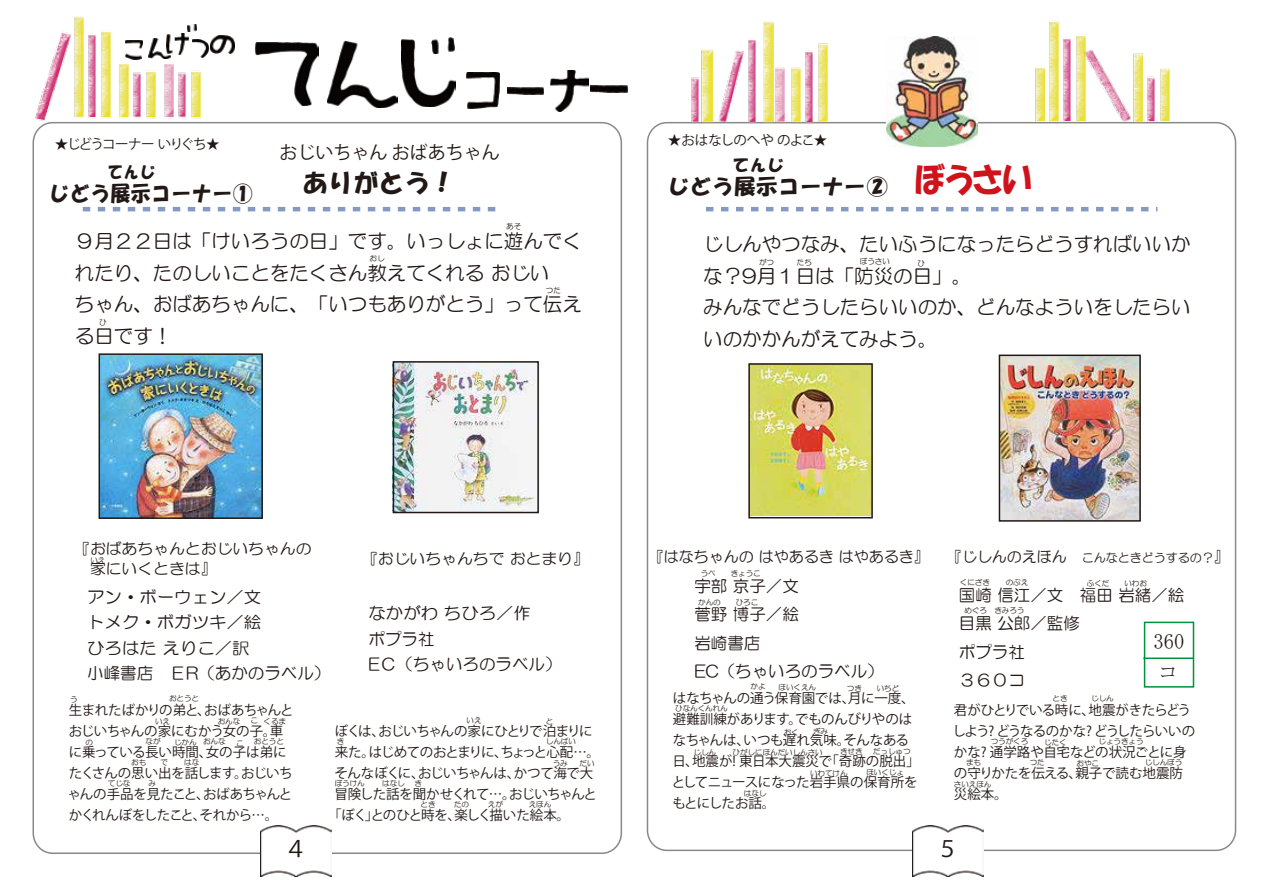
<style>
.page{position:relative;width:1263px;height:893px;background:#fff}
.page>*{position:absolute;margin:0;border:0;box-sizing:border-box;transform-origin:0 0}
.t1{font:34.5px "HGP Soei Kakupoptai";color:#d0121b;scale:.93 1}
.t2{font:25.5px "HG Soei Kakupoptai";color:#221815}
.t3{font:22.5px "Koz Go Pr 6 N";color:#221815}
.t4{font:21.9px/31.5px "MS Mincho";color:#221815;scale:.94 1}
.t5{font:21px "HGS Soei Kakupoptai";letter-spacing:.05em;color:#221815;scale:.92 1}
.t6{font:21px "HGS Soei Kakupoptai";letter-spacing:.05em;color:#221815}
.t7{font:19.5px/31.5px "HG Maru Gothic MPRO";color:#221815}
.t8{font:18px "Koz Go Pr 6 N";color:#221815}
.t9{font:16.5px/25.5px "HG Maru Gothic MPRO";color:#221815;scale:1.05 1}
.t10{font:16.5px/28.5px "HG Maru Gothic MPRO";color:#221815}
.t11{font:16.5px "HGS Soei Kakupoptai";letter-spacing:.05em;color:#221815;scale:.92 1}
.t12{font:16.5px "HGS Soei Kakupoptai";letter-spacing:.05em;color:#221815}
.t13{font:15px/19.5px "HG Maru Gothic MPRO";color:#221815;scale:1.05 1}
.t14{font:15px "HG Maru Gothic MPRO";color:#221815}
.t15{font:13.5px/21px "Koz Go Pr 6 N";letter-spacing:-.04em;color:#221815}
.t16{font:13.5px/21px "Koz Go Pr 6 N";letter-spacing:-.01em;color:#221815}
.t17{font:13.5px "Koz Go Pr 6 N";letter-spacing:-.08em;color:#221815}
.t18{font:13.5px "Koz Go Pr 6 N";letter-spacing:-.085em;color:#221815}
.t19{font:13.5px "Koz Go Pr 6 N";letter-spacing:-.11em;color:#221815}
.t20{font:12px "HG Maru Gothic MPRO";color:#221815}
.t21{font:7.5px "HG Maru Gothic MPRO";color:#221815}
.s1{font-size:15px}
</style>
<div class="page">
<img style="left:591px;top:86px;width:36px;height:7px">
<img style="left:125px;top:59px;width:12px;height:65px">
<img style="left:137px;top:24px;width:118px;height:100px">
<img style="left:32px;top:16px;width:93px;height:158px">
<svg style="left:83px;top:207px;width:413px;height:4px"></svg>
<img style="left:508px;top:87px;width:36px;height:7px">
<img style="left:467px;top:73px;width:32px;height:35px">
<img style="left:550px;top:71px;width:39px;height:40px">
<img style="left:260px;top:825px;width:71px;height:51px">
<img style="left:125px;top:40px;width:18px;height:19px">
<img style="left:149px;top:39px;width:21px;height:20px">
<img style="left:166px;top:33px;width:23px;height:21px">
<svg style="left:187px;top:25px;width:10px;height:6px"></svg>
<img style="left:192px;top:39px;width:17px;height:19px">
<img style="left:211px;top:36px;width:23px;height:18px">
<img style="left:256px;top:43px;width:63px;height:63px">
<img style="left:327px;top:41px;width:70px;height:66px">
<img style="left:401px;top:40px;width:55px;height:66px">
<img style="left:431px;top:38px;width:23px;height:16px">
<img style="left:102px;top:356px;width:158px;height:160px">
<div style="left:99px;top:353px;width:164px;height:166px;border:2px solid #221815"></div>
<img style="left:392px;top:362px;width:144px;height:150px">
<div style="left:393px;top:361px;width:146px;height:152px;border:2px solid #221815"></div>
<svg style="left:706px;top:207px;width:451px;height:4px"></svg>
<img style="left:912px;top:825px;width:71px;height:51px">
<img style="left:1030px;top:22px;width:50px;height:102px">
<img style="left:1080px;top:36px;width:117px;height:88px">
<img style="left:646px;top:136px;width:2px;height:39px">
<img style="left:648px;top:122px;width:17px;height:53px">
<img style="left:797px;top:43px;width:31px;height:81px">
<img style="left:665px;top:21px;width:132px;height:103px">
<hr style="left:1143px;top:657px;width:50px;height:2px;background:#00913a">
<div style="left:1144px;top:622px;width:50px;height:66px;border:2px solid #00913a"></div>
<img style="left:751px;top:366px;width:119px;height:149px">
<div style="left:748px;top:363px;width:125px;height:155px;border:2px solid #221815"></div>
<img style="left:1002px;top:358px;width:136px;height:161px">
<div style="left:999px;top:355px;width:142px;height:167px;border:2px solid #221815"></div>
<img style="left:886px;top:37px;width:92px;height:109px">
<p class="t19" style="left:55px;top:137px;width:166px">★じどうコーナー いりぐち★</p>
<p class="t11" style="left:108px;top:163px;width:53px">てんじ</p>
<h3 class="t5" style="left:50px;top:183px;width:222px">じどう展示コーナー①</h3>
<h3 class="t8" style="left:279px;top:142px;width:222px">おじいちゃん おばあちゃん</h3>
<h2 class="t2" style="left:302px;top:170px;width:154px">ありがとう！</h2>
<p class="t21" style="left:506px;top:222px;width:16px">あそ</p>
<h3 class="t7" style="left:75px;top:225px;width:509px">９月２２日は「けいろうの日」です。いっしょに遊んでくれたり、たのしいことをたくさん教えてくれる おじい<br>ちゃん、おばあちゃんに、「いつもありがとう」って伝える日です！</h3>
<p class="t21" style="left:370px;top:254px;width:16px">おし</p>
<p class="t21" style="left:546px;top:286px;width:16px">つた</p>
<p class="t21" style="left:99px;top:318px;width:9px">ひ</p>
<p class="t15" style="left:668px;top:130px;width:161px">★おはなしのへや のよこ★</p>
<p class="t12" style="left:733px;top:156px;width:53px">てんじ</p>
<h3 class="t6" style="left:668px;top:176px;width:221px">じどう展示コーナー②</h3>
<h1 class="t1" style="left:915px;top:162px;width:127px">ぼうさい</h1>
<h3 class="t7" style="left:703px;top:228px;width:489px">じしんやつなみ、たいふうになったらどうすればいいかな？9月１日は「防災の日」。<br>みんなでどうしたらいいのか、どんなよういをしたらいいのかかんがえてみよう。</h3>
<p class="t21" style="left:759px;top:259px;width:16px">がつ</p>
<p class="t21" style="left:797px;top:259px;width:16px">たち</p>
<p class="t21" style="left:860px;top:258px;width:31px">ぼうさい</p>
<p class="t21" style="left:917px;top:259px;width:9px">ひ</p>
<p class="t13" style="left:74px;top:539px;width:227px">『おばあちゃんとおじいちゃんの　家にいくときは』</p>
<p class="t13" style="left:362px;top:548px;width:217px">『おじいちゃんちで おとまり』</p>
<p class="t21" style="left:90px;top:556px;width:16px">いえ</p>
<p class="t9" style="left:87px;top:584px;width:233px">アン・ボーウェン／文<br>トメク・ボガツキ／絵<br>ひろはた えりこ／訳<br>小峰書店　ＥR（あかのラベル）</p>
<p class="t21" style="left:169px;top:695px;width:31px">おとうと</p>
<p class="t21" style="left:70px;top:695px;width:9px">う</p>
<p class="t15" style="left:68px;top:700px;width:228px">生まれたばかりの弟と、おばあちゃんとおじいちゃんの家にむかう女の子。車に乗っている長い時間、女の子は弟にたくさんの思い出を話します。おじいちゃんの手品を見たこと、おばあちゃんとかくれんぼをしたこと、それから…。</p>
<p class="t21" style="left:251px;top:716px;width:9px">こ</p>
<p class="t21" style="left:218px;top:718px;width:24px">おんな</p>
<p class="t21" style="left:264px;top:718px;width:24px">くるま</p>
<p class="t21" style="left:203px;top:738px;width:24px">おんな</p>
<p class="t21" style="left:254px;top:738px;width:31px">おとうと</p>
<p class="t21" style="left:155px;top:718px;width:16px">いえ</p>
<p class="t21" style="left:85px;top:738px;width:9px">の</p>
<p class="t21" style="left:146px;top:738px;width:16px">なが</p>
<p class="t21" style="left:174px;top:738px;width:24px">じかん</p>
<p class="t21" style="left:236px;top:739px;width:9px">こ</p>
<p class="t21" style="left:131px;top:759px;width:16px">おも</p>
<p class="t21" style="left:161px;top:759px;width:9px">で</p>
<p class="t21" style="left:184px;top:758px;width:17px">はな</p>
<p class="t21" style="left:108px;top:780px;width:24px">てじな</p>
<p class="t21" style="left:149px;top:780px;width:9px">み</p>
<h3 class="t3" style="left:285px;top:836px;width:24px">４</h3>
<p class="t9" style="left:369px;top:601px;width:185px">なかがわ ちひろ／作<br>ポプラ社<br>EＣ（ちゃいろのラベル）</p>
<p class="t21" style="left:467px;top:716px;width:16px">いえ</p>
<p class="t21" style="left:546px;top:718px;width:9px">と</p>
<p class="t18" style="left:335px;top:724px;width:259px">ぼくは、おじいちゃんの家にひとりで泊まりに</p>
<p class="t17" style="left:335px;top:745px;width:267px">来た。はじめてのおとまりに、ちょっと心配…。</p>
<p class="t15" style="left:334px;top:763px;width:260px">そんなぼくに、おじいちゃんは、かつて海で大</p>
<p class="t15" style="left:334px;top:784px;width:264px">冒険した話を聞かせくれて…。おじいちゃんと</p>
<p class="t17" style="left:328px;top:808px;width:243px">「ぼく」とのひと時を、楽しく描いた絵本。</p>
<p class="t21" style="left:337px;top:738px;width:9px">き</p>
<p class="t21" style="left:546px;top:738px;width:31px">しんぱい</p>
<p class="t21" style="left:335px;top:779px;width:31px">ぼうけん</p>
<p class="t21" style="left:382px;top:780px;width:24px">はなし</p>
<p class="t21" style="left:415px;top:779px;width:9px">き</p>
<p class="t21" style="left:454px;top:800px;width:16px">たの</p>
<p class="t21" style="left:488px;top:800px;width:16px">えが</p>
<p class="t21" style="left:529px;top:800px;width:24px">えほん</p>
<p class="t21" style="left:579px;top:760px;width:16px">だい</p>
<p class="t21" style="left:553px;top:760px;width:16px">うみ</p>
<p class="t21" style="left:420px;top:800px;width:16px">とき</p>
<p class="t14" style="left:649px;top:549px;width:281px">『はなちゃんの はやあるき はやあるき』</p>
<p class="t20" style="left:947px;top:552px;width:283px"><span class="s1">『じしんのえほん　</span>こんなときどうするの？<span class="s1">』</span></p>
<p class="t21" style="left:701px;top:570px;width:61px">うべ　　きょうこ</p>
<p class="t10" style="left:694px;top:572px;width:191px">宇部 京子／文<br>菅野 博子／絵<br>岩崎書店<br>EC（ちゃいろのラベル）</p>
<p class="t10" style="left:959px;top:581px;width:227px">国崎 信江／文　福田 岩緒／絵目黒 公郎／監修<br>ポプラ社<br>３６０コ</p>
<p class="t15" style="left:952px;top:700px;width:244px">君がひとりでいる時に、地震がきたらどうしよう? どうなるのかな? どうしたらいいのかな? 通学路や自宅などの状況ごとに身の守りかたを伝える、親子で読む地震防災絵本。</p>
<p class="t21" style="left:960px;top:578px;width:31px">くにざき</p>
<p class="t21" style="left:1006px;top:578px;width:24px">のぶえ</p>
<p class="t21" style="left:1087px;top:580px;width:61px">ふくだ　　いわお</p>
<p class="t21" style="left:698px;top:598px;width:61px">かんの　　ひろこ</p>
<p class="t21" style="left:964px;top:607px;width:61px">めぐろ　きみろう</p>
<h3 class="t4" style="left:1153px;top:625px;width:34px">360コ</h3>
<p class="t21" style="left:750px;top:683px;width:16px">かよ</p>
<p class="t21" style="left:847px;top:684px;width:16px">つき</p>
<p class="t21" style="left:778px;top:684px;width:39px">ほいくえん</p>
<p class="t21" style="left:877px;top:684px;width:24px">いちど</p>
<p class="t16" style="left:672px;top:688px;width:249px">はなちゃんの通う保育園では、月に一度、避難訓練があります。でものんびりやのはなちゃんは、いつも遅れ気味。そんなある日、地震が! 東日本大震災で「奇跡の脱出」としてニュースになった岩手県の保育所をもとにしたお話。</p>
<p class="t21" style="left:1052px;top:694px;width:16px">とき</p>
<p class="t21" style="left:1091px;top:695px;width:24px">じしん</p>
<p class="t21" style="left:675px;top:704px;width:54px">ひなんくんれん</p>
<p class="t21" style="left:813px;top:727px;width:16px">ぎみ</p>
<p class="t21" style="left:784px;top:728px;width:16px">おく</p>
<p class="t21" style="left:991px;top:738px;width:39px">つうがくろ</p>
<p class="t21" style="left:1044px;top:738px;width:24px">じたく</p>
<p class="t21" style="left:1098px;top:738px;width:46px">じょうきょう</p>
<p class="t21" style="left:694px;top:749px;width:24px">じしん</p>
<p class="t21" style="left:733px;top:749px;width:91px">ひがしにほんだいしんさい</p>
<p class="t21" style="left:873px;top:748px;width:39px">だっしゅつ</p>
<p class="t21" style="left:840px;top:748px;width:24px">きせき</p>
<p class="t21" style="left:810px;top:770px;width:39px">いわてけん</p>
<p class="t21" style="left:866px;top:769px;width:39px">ほいくじょ</p>
<p class="t21" style="left:966px;top:758px;width:16px">まも</p>
<p class="t21" style="left:1030px;top:759px;width:16px">つた</p>
<p class="t21" style="left:1076px;top:759px;width:24px">おやこ</p>
<p class="t21" style="left:1145px;top:759px;width:39px">じしんぼう</p>
<p class="t21" style="left:954px;top:781px;width:39px">さいえほん</p>
<p class="t21" style="left:744px;top:790px;width:24px">はなし</p>
<h3 class="t3" style="left:936px;top:836px;width:24px">５</h3>
</div>
